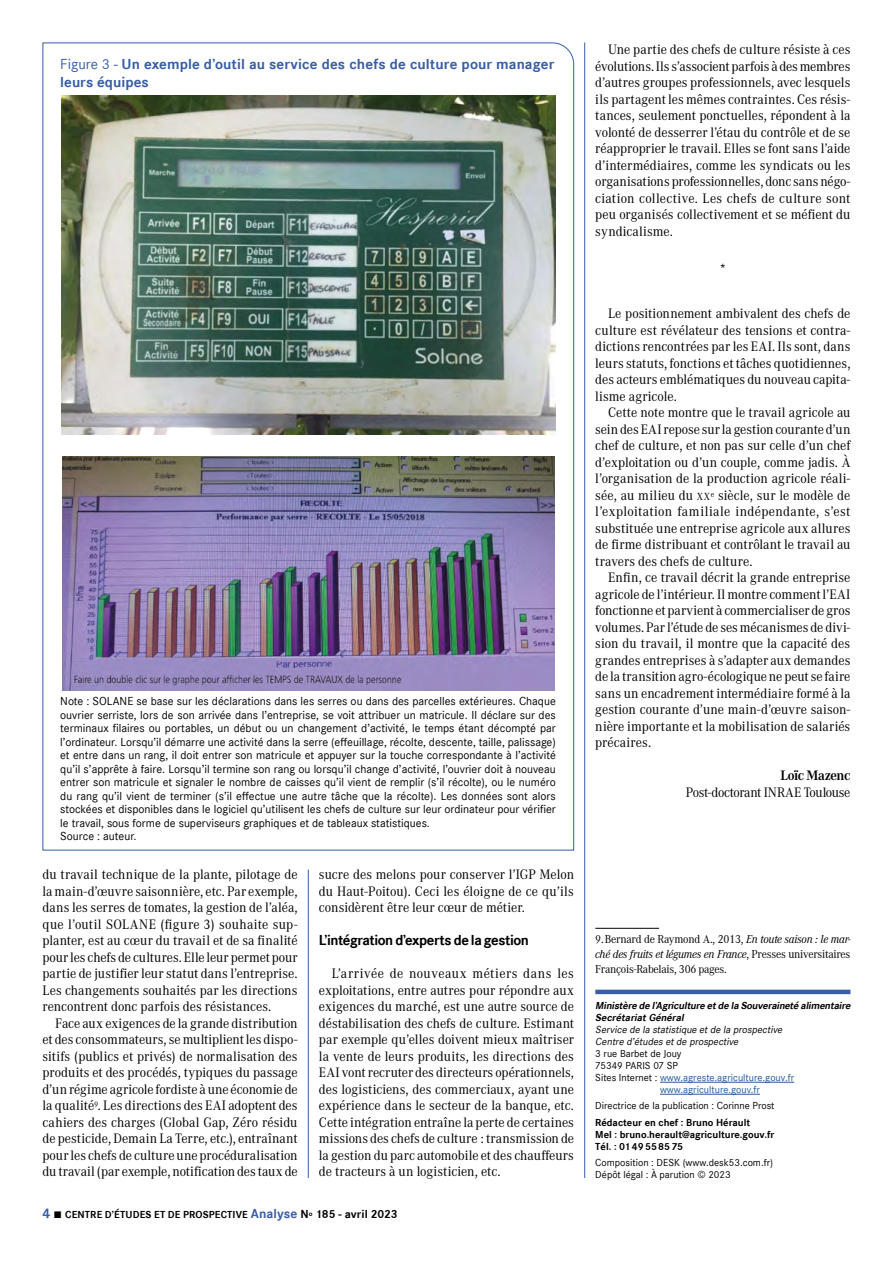
<style>
.page{position:relative;width:893px;height:1263px;background:#fff}
.page>*{position:absolute;margin:0;border:0;box-sizing:border-box;transform-origin:0 0}
.t1{font:700 15px/18px "Corporate S";letter-spacing:.005em;color:#385ea9}
.Intertitre_noir_fran{font:700 15px "Corporate S";letter-spacing:-.03em;color:#000}
.Texte_français_Très{font:14.25px/16.5px "Corporate A";color:#000;text-align:justify;scale:.95 1}
.suite_Signature_fran{font:14.25px "Corporate A";letter-spacing:-.03em;color:#000;scale:.95 1}
.Signature_français{font:700 14.25px "Corporate A Pro";letter-spacing:-.03em;color:#000;scale:.95 1}
.Texte_français_Très-2{font:14.25px "Corporate A";color:#000}
.t2{font:12px/13.5px "Corporate S";color:#000}
.t3{font:12px/15px "Corporate A";letter-spacing:-.02em;color:#000;text-align:justify;scale:.95 1}
.Ours_5{font:700 10.5px "Corporate S";color:#000}
.Ours_3{font:italic 10.5px "Corporate S";color:#000}
.Ous_4{font:10.5px "Corporate S";color:#000}
.Ous_4-2{font:10.5px/12px "Corporate S";color:#22599b}
.Ours_6{font:10.5px "Corporate S";color:#000}
.Ours_1{font:italic 700 10.5px "Corporate S";letter-spacing:-.235em;color:#000}
.Ours_2{font:italic 700 10.5px "Corporate S";color:#000}
.s1{font-weight:400}
.s2{font-size:14.25px;color:#385ea9}
.s3{font-family:"Arial";font-size:14.25px}
.s4{font-size:13.5px;color:#385ea9}
.s5{font-size:12px}
.s6{font-size:10.65px}
.s7{font-style:italic}
.s8{color:#000}
</style>
<div class="page">
<hr style="left:595px;top:928px;width:64px;height:1px;background:#000">
<hr style="left:308px;top:870px;width:1px;height:308px;background:#385ea9">
<hr style="left:584px;top:43px;width:1px;height:1135px;background:#385ea9">
<hr style="left:595px;top:990px;width:255px;height:4px;background:#385ea9">
<hr style="left:660px;top:1082px;width:134px;height:1px;background:#22599b">
<hr style="left:660px;top:1094px;width:100px;height:1px;background:#22599b">
<img style="left:42px;top:42px;width:532px;height:809px">
<p class="t1" style="left:60px;top:55px;width:495px"><span class="s1">Figure 3 -</span> Un exemple d’outil au service des chefs de culture pour manager leurs équipes</p>
<p class="t2" style="left:60px;top:694px;width:497px">Note : SOLANE se base sur les déclarations dans les serres ou dans des parcelles extérieures. Chaque ouvrier serriste, lors de son arrivée dans l’entreprise, se voit attribuer un matricule. Il déclare sur des terminaux filaires ou portables, un début ou un changement d’activité, le temps étant décompté par l’ordinateur. Lorsqu’il démarre une activité dans la serre (effeuillage, récolte, descente, taille, palissage) et entre dans un rang, il doit entrer son matricule et appuyer sur la touche correspondante à l’activité qu’il s’apprête à faire. Lorsqu’il termine son rang ou lorsqu’il change d’activité, l’ouvrier doit à nouveau entrer son matricule et signaler le nombre de caisses qu’il vient de remplir (s’il récolte), ou le numéro du rang qu’il vient de terminer (s’il effectue une autre tâche que la récolte). Les données sont alors stockées et disponibles dans le logiciel qu’utilisent les chefs de culture sur leur ordinateur pour vérifier le travail, sous forme de superviseurs graphiques et de tableaux statistiques.<br>Source : auteur.</p>
<p class="Texte_français_Très" style="left:43px;top:865px;width:270px">du travail technique de la plante, pilotage de la main-d’œuvre saisonnière, etc. Par exemple, dans les serres de tomates, la gestion de l’aléa, que l’outil SOLANE (figure 3) souhaite sup&shy;planter, est au cœur du travail et de sa finalité pour les chefs de cultures. Elle leur permet pour partie de justifier leur statut dans l’entreprise.<br>Les changements souhaités par les directions rencontrent donc parfois des résistances.</p>
<p class="Texte_français_Très" style="left:43px;top:1014px;width:270px;text-indent:13px">Face aux exigences de la grande distribution et des consommateurs, se multiplient les dispo&shy;sitifs (publics et privés) de normalisation des produits et des procédés, typiques du passage d’un régime agricole fordiste à une économie de la qualité<sup>9</sup>. Les directions des EAI adoptent des cahiers des charges (Global Gap, Zéro résidu de pesticide, Demain La Terre, etc.), entraînant pour les chefs de culture une procéduralisation du travail (par exemple, notification des taux de</p>
<p class="Texte_français_Très" style="left:319px;top:865px;width:270px">sucre des melons pour conserver l’IGP Melon du Haut-Poitou). Ceci les éloigne de ce qu’ils considèrent être leur cœur de métier.</p>
<h3 class="Intertitre_noir_fran" style="left:319px;top:931px;width:212px">L’intégration d’experts de la gestion</h3>
<p class="Texte_français_Très" style="left:319px;top:964px;width:270px;text-indent:13px">L’arrivée de nouveaux métiers dans les exploitations, entre autres pour répondre aux exigences du marché, est une autre source de déstabilisation des chefs de culture. Estimant par exemple qu’elles doivent mieux maîtriser la vente de leurs produits, les directions des EAI vont recruter des directeurs opérationnels, des logisticiens, des commerciaux, ayant une expérience dans le secteur de la banque, etc.<br>Cette intégration entraîne la perte de certaines missions des chefs de culture : transmission de la gestion du parc automobile et des chauffeurs de tracteurs à un logisticien, etc.</p>
<p class="Ours_5" style="left:43px;top:1208px;width:357px"><span class="s2">4</span> <span class="s3">■</span> Centre d’études et de prospective <span class="s4">Analyse</span> <span class="s5">N</span><sup>o</sup> <span class="s5">185 - avril 2023</span></p>
<p class="Texte_français_Très" style="left:595px;top:40px;width:270px;text-indent:13px">Une partie des chefs de culture résiste à ces évolutions. Ils s’associent parfois à des membres d’autres groupes professionnels, avec lesquels ils partagent les mêmes contraintes. Ces résis&shy;tances, seulement ponctuelles, répondent à la volonté de desserrer l’étau du contrôle et de se réapproprier le travail. Elles se font sans l’aide d’intermédiaires, comme les syndicats ou les organisations professionnelles, donc sans négo&shy;ciation collective. Les chefs de culture sont peu organisés collectivement et se méfient du syndicalisme.</p>
<p class="Texte_français_Très-2" style="left:719px;top:259px;width:9px">*</p>
<p class="Texte_français_Très" style="left:595px;top:304px;width:270px;text-indent:13px">Le positionnement ambivalent des chefs de culture est révélateur des tensions et contra&shy;dictions rencontrées par les EAI. Ils sont, dans leurs statuts, fonctions et tâches quotidiennes, des acteurs emblématiques du nouveau capita&shy;lisme agricole.</p>
<p class="Texte_français_Très" style="left:595px;top:403px;width:270px;text-indent:13px">Cette note montre que le travail agricole au sein des EAI repose sur la gestion courante d’un chef de culture, et non pas sur celle d’un chef d’exploitation ou d’un couple, comme jadis. À l’organisation de la production agricole réali&shy;sée, au milieu du <span class="s6">xx</span><sup>e</sup> siècle, sur le modèle de l’exploitation familiale indépendante, s’est substituée une entreprise agricole aux allures de firme distribuant et contrôlant le travail au travers des chefs de culture.</p>
<p class="Texte_français_Très" style="left:595px;top:568px;width:270px;text-indent:13px">Enfin, ce travail décrit la grande entreprise agricole de l’intérieur. Il montre comment l’EAI fonctionne et parvient à commercialiser de gros volumes. Par l’étude de ses mécanismes de divi&shy;sion du travail, il montre que la capacité des grandes entreprises à s’adapter aux demandes de la transition agro-écologique ne peut se faire sans un encadrement intermédiaire formé à la gestion courante d’une main-d’œuvre saison&shy;nière importante et la mobilisation de salariés précaires.</p>
<p class="Signature_français" style="left:780px;top:766px;width:75px">Loïc Mazenc</p>
<p class="suite_Signature_fran" style="left:686px;top:782px;width:175px">Post-doctorant INRAE Toulouse</p>
<p class="t3" style="left:595px;top:931px;width:270px">9. Bernard de Raymond A., 2013, <span class="s7">En toute saison : le mar&shy;ché des fruits et légumes en France</span>, Presses universitaires François-Rabelais, 306 pages.</p>
<p class="Ours_1" style="left:595px;top:1000px;width:259px">Ministère de l’Agriculture etde la Souveraineté alimentaire</p>
<p class="Ours_2" style="left:595px;top:1012px;width:92px">SecrétariatGénéral</p>
<p class="Ours_3" style="left:595px;top:1024px;width:190px">Service de la statistique etde la prospective</p>
<p class="Ours_3" style="left:595px;top:1036px;width:147px">Centre d’études etde prospective</p>
<p class="Ous_4" style="left:595px;top:1048px;width:88px">3 rue Barbet de Jouy</p>
<p class="Ous_4" style="left:595px;top:1060px;width:84px">75349 PARIS 07 SP</p>
<p class="Ous_4-2" style="left:660px;top:1072px;width:136px;text-indent:-65px"><span class="s8">Sites Internet :</span> www.agreste.agriculture.gouv.fr www.agriculture.gouv.fr</p>
<p class="Ous_4" style="left:595px;top:1100px;width:181px">Directrice de la publication : Corinne Prost</p>
<p class="Ours_5" style="left:595px;top:1116px;width:156px">Rédacteur en chef : Bruno Hérault</p>
<p class="Ours_5" style="left:595px;top:1128px;width:181px">Mel : bruno.herault@agriculture.gouv.fr</p>
<p class="Ours_5" style="left:595px;top:1140px;width:89px">Tél. : 0149558575</p>
<p class="Ours_6" style="left:595px;top:1156px;width:179px">Composition : DESK (www.desk53.com.fr)</p>
<p class="Ours_6" style="left:595px;top:1168px;width:137px">Dépôt légal : À parution © 2023</p>
</div>
